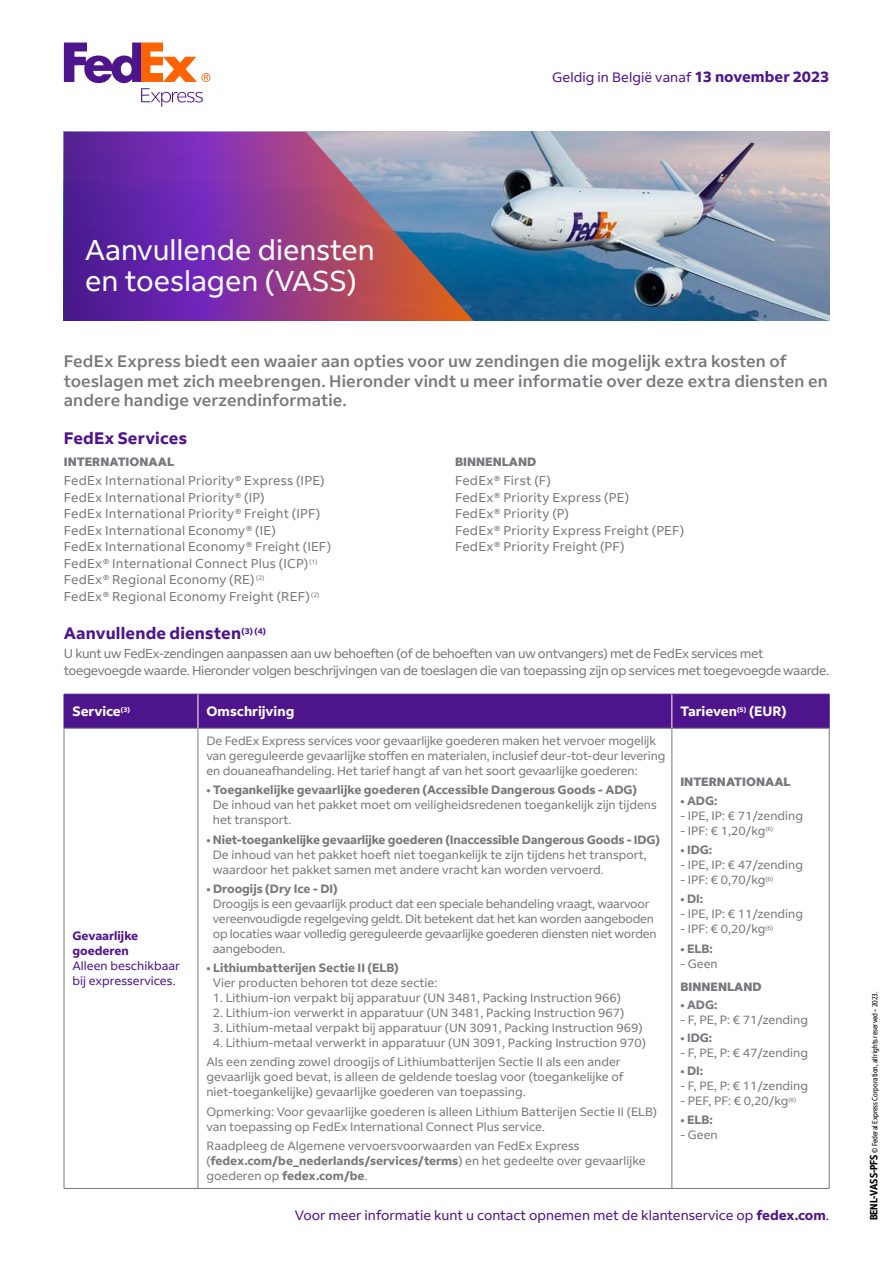
<style>
.page{position:relative;width:893px;height:1263px;background:#fff}
.page>*{position:absolute;margin:0;border:0;box-sizing:border-box;transform-origin:0 0}
.t1{font:28.5px/31.5px "Fed Ex Sans";color:#fff}
.PC22_INTRO{font:500 16.5px/19.5px "Fed Ex Sans";letter-spacing:.01em;color:#77787b}
.PC22_TITRE_PARAGRAPHE{font:700 16.5px "Fed Ex Sans";letter-spacing:.01em;color:#4d148c}
.PC22_RATES_APPLICABLE{font:13.5px "Fed Ex Sans";color:#4d148c}
.PC22_TETIÈRE_VASS_OK{font:700 13.5px "Fed Ex Sans";color:#fff}
.PC22_PARAGRAPHE{font:12.75px/16.5px "Fed Ex Sans";letter-spacing:.01em;color:#77787b}
.PC22_PARAGRAPHE-2{font:12.75px/16.5px "Fed Ex Sans";letter-spacing:-.025em;color:#77787b}
.PC22_PARA_RETRAIT_GAUCHE{font:12px/15px "Fed Ex Sans";color:#77787b}
.PC22_PARA_STAND_TAB_ESP_AVANT{font:12px/15px "Fed Ex Sans";color:#77787b}
.PC22_PARA_STAND_TABLEAU{font:12px/15px "Fed Ex Sans";letter-spacing:-.01em;color:#77787b}
.PC22_INTER_GRIS_VASS_OK{font:700 12px "Fed Ex Sans";color:#77787b}
.PC22_PARA_RETRAIT_GAUCHE-2{font:12px/15px "Fed Ex Sans";letter-spacing:-.02em;color:#77787b}
.PC22_TETIERE_BOLD_VASS_OK{font:12px/15px "Fed Ex Sans";color:#4d148c}
.PC22_INTER_CAPITAL{font:800 12px "Fed Ex Sans";color:#77787b}
.PC22_PARAGRAPHE-3{font:800 12px "Fed Ex Sans";color:#77787b}
.PC22_TETIERE_BOLD_VASS_OK-2{font:700 12px/15px "Fed Ex Sans";color:#4d148c}
.t2{font:condensed 7.5px "Fed Ex Sans";color:#000}
.s1{font-weight:700;font-size:15px}
.s2{font-weight:700}
.s3{font-weight:700;font-size:10.5px}
</style>
<div class="page">
<div style="left:65px;top:695px;width:764px;height:33px;background:#4d148c"></div>
<hr style="left:64px;top:694px;width:1px;height:34px;background:#4d148c">
<hr style="left:64px;top:694px;width:134px;height:1px;background:#4d148c">
<hr style="left:198px;top:694px;width:474px;height:1px;background:#4d148c">
<hr style="left:198px;top:694px;width:1px;height:34px;background:#fff">
<hr style="left:672px;top:694px;width:1px;height:34px;background:#fff">
<hr style="left:672px;top:694px;width:157px;height:1px;background:#4d148c">
<hr style="left:829px;top:694px;width:1px;height:34px;background:#4d148c">
<hr style="left:64px;top:728px;width:134px;height:1px;background:#77787b">
<hr style="left:198px;top:728px;width:474px;height:1px;background:#77787b">
<hr style="left:672px;top:728px;width:157px;height:1px;background:#77787b">
<hr style="left:64px;top:728px;width:1px;height:460px;background:#77787b">
<hr style="left:198px;top:728px;width:1px;height:460px;background:#77787b">
<hr style="left:672px;top:728px;width:1px;height:460px;background:#77787b">
<hr style="left:829px;top:728px;width:1px;height:460px;background:#77787b">
<hr style="left:64px;top:1188px;width:134px;height:1px;background:#77787b">
<hr style="left:198px;top:1188px;width:474px;height:1px;background:#77787b">
<hr style="left:672px;top:1188px;width:157px;height:1px;background:#77787b">
<svg style="left:64px;top:43px;width:146px;height:64px"></svg>
<img style="left:474px;top:132px;width:355px;height:189px">
<svg style="left:64px;top:132px;width:410px;height:189px;background:#814897"></svg>
<p class="PC22_RATES_APPLICABLE" style="left:552px;top:70px;width:279px">Geldig in België vanaf <span class="s1">13 november 2023</span></p>
<p class="t1" style="left:85px;top:234px;width:291px">Aanvullende diensten en toeslagen (VASS)</p>
<p class="PC22_INTRO" style="left:64px;top:352px;width:766px">FedEx Express biedt een waaier aan opties voor uw zendingen die mogelijk extra kosten of toeslagen met zich meebrengen. Hieronder vindt u meer informatie over deze extra diensten en andere handige verzendinformatie.</p>
<p class="PC22_TITRE_PARAGRAPHE" style="left:64px;top:429px;width:125px">FedEx Services</p>
<p class="PC22_PARAGRAPHE-3" style="left:64px;top:455px;width:112px">INTERNATIONAAL</p>
<p class="PC22_PARAGRAPHE" style="left:64px;top:472px;width:262px">FedEx International Priority® Express (IPE)<br>FedEx International Priority® (IP)</p>
<p class="PC22_PARAGRAPHE" style="left:64px;top:505px;width:258px">FedEx International Priority® Freight (IPF)</p>
<p class="PC22_PARAGRAPHE" style="left:64px;top:522px;width:214px">FedEx International Economy® (IE)</p>
<p class="PC22_PARAGRAPHE" style="left:64px;top:538px;width:269px">FedEx International Economy® Freight (IEF)</p>
<p class="PC22_PARAGRAPHE" style="left:64px;top:555px;width:255px">FedEx® International Connect Plus (ICP) <sup>(1)</sup></p>
<p class="PC22_PARAGRAPHE" style="left:64px;top:571px;width:202px">FedEx® Regional Economy (RE) <sup>(2)</sup></p>
<p class="PC22_PARAGRAPHE" style="left:64px;top:588px;width:257px">FedEx® Regional Economy Freight (REF) <sup>(2)</sup></p>
<p class="PC22_PARAGRAPHE-3" style="left:455px;top:455px;width:83px">BINNENLAND</p>
<p class="PC22_PARAGRAPHE" style="left:455px;top:472px;width:97px">FedEx® First (F)</p>
<p class="PC22_PARAGRAPHE" style="left:455px;top:489px;width:176px">FedEx® Priority Express (PE)</p>
<p class="PC22_PARAGRAPHE" style="left:455px;top:505px;width:116px">FedEx® Priority (P)</p>
<p class="PC22_PARAGRAPHE" style="left:455px;top:522px;width:231px">FedEx® Priority Express Freight (PEF)</p>
<p class="PC22_PARAGRAPHE" style="left:455px;top:538px;width:171px">FedEx® Priority Freight (PF)</p>
<p class="PC22_TITRE_PARAGRAPHE" style="left:64px;top:623px;width:204px">Aanvullende diensten<sup>(3)</sup> <sup>(4)</sup></p>
<p class="PC22_PARAGRAPHE-2" style="left:64px;top:645px;width:767px">U kunt uw FedEx-zendingen aanpassen aan uw behoeften (of de behoeften van uw ontvangers) met de FedEx services met toegevoegde waarde. Hieronder volgen beschrijvingen van de toeslagen die van toepassing zijn op services met toegevoegde waarde.</p>
<p class="PC22_TETIÈRE_VASS_OK" style="left:73px;top:703px;width:59px">Service<sup>(3)</sup></p>
<p class="PC22_TETIÈRE_VASS_OK" style="left:206px;top:703px;width:89px">Omschrijving</p>
<p class="PC22_TETIÈRE_VASS_OK" style="left:680px;top:703px;width:108px">Tarieven<sup>(5)</sup> (EUR)</p>
<p class="PC22_TETIERE_BOLD_VASS_OK-2" style="left:73px;top:928px;width:67px">Gevaarlijke goederen</p>
<p class="PC22_TETIERE_BOLD_VASS_OK" style="left:73px;top:958px;width:109px">Alleen beschikbaar bij expresservices.</p>
<p class="PC22_PARA_STAND_TABLEAU" style="left:206px;top:733px;width:460px">De FedEx Express services voor gevaarlijke goederen maken het vervoer mogelijk van gereguleerde gevaarlijke stoffen en materialen, inclusief deur-tot-deur levering en douaneafhandeling. Het tarief hangt af van het soort gevaarlijke goederen:</p>
<p class="PC22_INTER_GRIS_VASS_OK" style="left:206px;top:783px;width:432px">• Toegankelijke gevaarlijke goederen (Accessible Dangerous Goods - ADG)</p>
<p class="PC22_PARA_RETRAIT_GAUCHE" style="left:213px;top:798px;width:445px">De inhoud van het pakket moet om veiligheidsredenen toegankelijk zijn tijdens het transport.</p>
<p class="PC22_INTER_GRIS_VASS_OK" style="left:206px;top:832px;width:455px">• Niet-toegankelijke gevaarlijke goederen (Inaccessible Dangerous Goods - IDG)</p>
<p class="PC22_PARA_RETRAIT_GAUCHE" style="left:213px;top:847px;width:435px">De inhoud van het pakket hoeft niet toegankelijk te zijn tijdens het transport, waardoor het pakket samen met andere vracht kan worden vervoerd.</p>
<p class="PC22_INTER_GRIS_VASS_OK" style="left:206px;top:882px;width:133px">• Droogijs (Dry Ice - DI)</p>
<p class="PC22_PARA_RETRAIT_GAUCHE-2" style="left:213px;top:896px;width:445px">Droogijs is een gevaarlijk product dat een speciale behandeling vraagt, waarvoor vereenvoudigde regelgeving geldt. Dit betekent dat het kan worden aangeboden op locaties waar volledig gereguleerde gevaarlijke goederen diensten niet worden aangeboden.</p>
<p class="PC22_INTER_GRIS_VASS_OK" style="left:206px;top:961px;width:194px">• Lithiumbatterijen Sectie II (ELB)</p>
<p class="PC22_PARA_RETRAIT_GAUCHE" style="left:213px;top:975px;width:226px">Vier producten behoren tot deze sectie:</p>
<p class="PC22_PARA_RETRAIT_GAUCHE" style="left:213px;top:990px;width:410px">1. Lithium-ion verpakt bij apparatuur (UN 3481, Packing Instruction 966)</p>
<p class="PC22_PARA_RETRAIT_GAUCHE" style="left:213px;top:1005px;width:413px">2. Lithium-ion verwerkt in apparatuur (UN 3481, Packing Instruction 967)</p>
<p class="PC22_PARA_RETRAIT_GAUCHE" style="left:213px;top:1020px;width:431px">3. Lithium-metaal verpakt bij apparatuur (UN 3091, Packing Instruction 969)</p>
<p class="PC22_PARA_RETRAIT_GAUCHE" style="left:213px;top:1035px;width:435px">4. Lithium-metaal verwerkt in apparatuur (UN 3091, Packing Instruction 970)</p>
<p class="PC22_PARA_STAND_TAB_ESP_AVANT" style="left:206px;top:1055px;width:419px">Als een zending zowel droogijs of Lithiumbatterijen Sectie II als een ander gevaarlijk goed bevat, is alleen de geldende toeslag voor (toegankelijke of niet-toegankelijke) gevaarlijke goederen van toepassing.</p>
<p class="PC22_PARA_STAND_TAB_ESP_AVANT" style="left:206px;top:1104px;width:452px">Opmerking: Voor gevaarlijke goederen is alleen Lithium Batterijen Sectie II (ELB) van toepassing op FedEx International Connect Plus service.</p>
<p class="PC22_PARA_STAND_TAB_ESP_AVANT" style="left:206px;top:1138px;width:441px">Raadpleeg de Algemene vervoersvoorwaarden van FedEx Express (<span class="s2">fedex.com/be_nederlands/services/terms</span>) en het gedeelte over gevaarlijke goederen op <span class="s2">fedex.com/be</span>.</p>
<p class="PC22_INTER_CAPITAL" style="left:680px;top:774px;width:112px">INTERNATIONAAL</p>
<p class="PC22_INTER_GRIS_VASS_OK" style="left:680px;top:794px;width:39px">• ADG:</p>
<p class="PC22_PARA_STAND_TABLEAU" style="left:680px;top:808px;width:124px">- IPE, IP: € 71/zending</p>
<p class="PC22_PARA_STAND_TABLEAU" style="left:680px;top:823px;width:94px">- IPF: € 1,20/kg<sup>(6)</sup></p>
<p class="PC22_INTER_GRIS_VASS_OK" style="left:680px;top:843px;width:33px">• IDG:</p>
<p class="PC22_PARA_STAND_TABLEAU" style="left:680px;top:857px;width:124px">- IPE, IP: € 47/zending</p>
<p class="PC22_PARA_STAND_TABLEAU" style="left:680px;top:872px;width:94px">- IPF: € 0,70/kg<sup>(6)</sup></p>
<p class="PC22_INTER_GRIS_VASS_OK" style="left:680px;top:892px;width:24px">• DI:</p>
<p class="PC22_PARA_STAND_TABLEAU" style="left:680px;top:907px;width:124px">- IPE, IP: € 11/zending</p>
<p class="PC22_PARA_STAND_TABLEAU" style="left:680px;top:922px;width:94px">- IPF: € 0,20/kg<sup>(6)</sup></p>
<p class="PC22_INTER_GRIS_VASS_OK" style="left:680px;top:941px;width:34px">• ELB:</p>
<p class="PC22_PARA_STAND_TABLEAU" style="left:680px;top:956px;width:39px">- Geen</p>
<p class="PC22_INTER_CAPITAL" style="left:680px;top:980px;width:83px">BINNENLAND</p>
<p class="PC22_INTER_GRIS_VASS_OK" style="left:680px;top:998px;width:39px">• ADG:</p>
<p class="PC22_PARA_STAND_TABLEAU" style="left:680px;top:1012px;width:129px">- F, PE, P: € 71/zending</p>
<p class="PC22_INTER_GRIS_VASS_OK" style="left:680px;top:1031px;width:33px">• IDG:</p>
<p class="PC22_PARA_STAND_TABLEAU" style="left:680px;top:1045px;width:129px">- F, PE, P: € 47/zending</p>
<p class="PC22_INTER_GRIS_VASS_OK" style="left:680px;top:1064px;width:24px">• DI:</p>
<p class="PC22_PARA_STAND_TABLEAU" style="left:680px;top:1078px;width:129px">- F, PE, P: € 11/zending</p>
<p class="PC22_PARA_STAND_TABLEAU" style="left:680px;top:1093px;width:117px">- PEF, PF: € 0,20/kg<sup>(6)</sup></p>
<p class="PC22_INTER_GRIS_VASS_OK" style="left:680px;top:1113px;width:34px">• ELB:</p>
<p class="PC22_PARA_STAND_TABLEAU" style="left:680px;top:1128px;width:39px">- Geen</p>
<p class="PC22_RATES_APPLICABLE" style="left:295px;top:1208px;width:536px">Voor meer informatie kunt u contact opnemen met de klantenservice op <span class="s2">fedex.com</span>.</p>
<p class="t2" style="left:870px;top:1220px;width:231px;rotate:-90deg"><span class="s3">BENL-VASS-PFS</span> © Federal Express Corporation, all rights reserved – 2023.</p>
</div>
